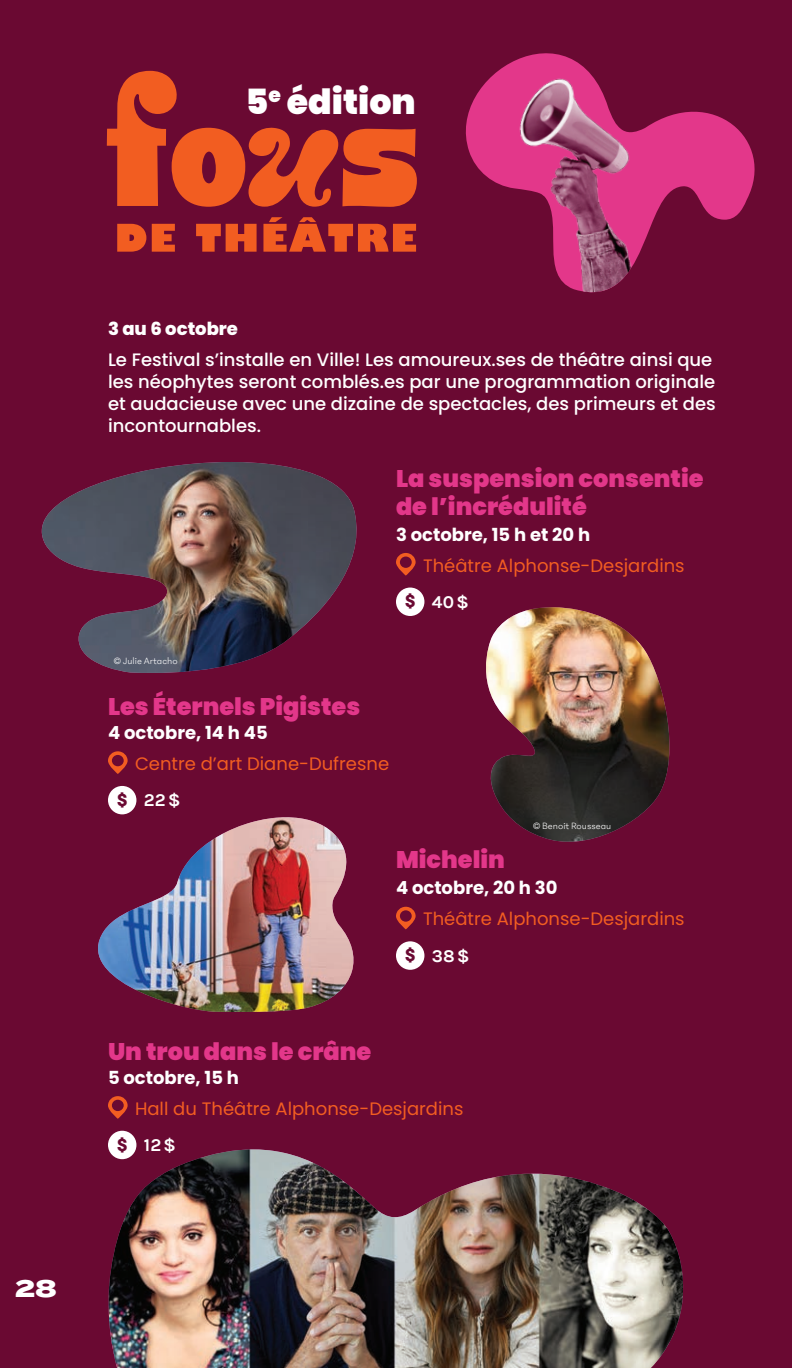
<style>
.page{position:relative;width:792px;height:1368px;background:#6a0932}
.page>*{position:absolute;margin:0;border:0;box-sizing:border-box;transform-origin:0 0}
.t1{font:900 34.8px "Poppins";color:#fff}
.t2{font:900 24px/28px "Poppins";color:#e3378a}
.t3{font:800 24px "Termina";color:#fff}
.t4{font:500 18px/22px "Poppins";color:#fff}
.t5{font:18px "Poppins";color:#f25d21}
.t6{font:700 18px "Poppins";color:#fff}
.t7{font:700 18px "Karmilla";color:#fff}
.t8{font:800 18px "Poppins";color:#fff}
.t9{font:300 10px "Phantom Sans 0.8";color:#fff}
.s1{font-family:"Phantom Sans 0.8";font-size:19.2px;color:#6a0932}
</style>
<div class="page">
<svg style="left:396px;top:553px;width:20px;height:23px"></svg>
<div style="left:396px;top:588px;width:28px;height:28px;background:#fff;border-radius:50%"></div>
<svg style="left:108px;top:751px;width:20px;height:23px"></svg>
<div style="left:108px;top:786px;width:28px;height:28px;background:#fff;border-radius:50%"></div>
<svg style="left:396px;top:907px;width:20px;height:22px"></svg>
<div style="left:396px;top:941px;width:28px;height:29px;background:#fff;border-radius:50%"></div>
<svg style="left:108px;top:1096px;width:20px;height:23px"></svg>
<svg style="left:117px;top:224px;width:29px;height:28px"></svg>
<svg style="left:152px;top:224px;width:23px;height:28px"></svg>
<svg style="left:196px;top:224px;width:61px;height:28px"></svg>
<svg style="left:263px;top:217px;width:153px;height:35px"></svg>
<svg style="left:107px;top:71px;width:310px;height:136px"></svg>
<img style="left:98px;top:817px;width:256px;height:195px">
<img style="left:41px;top:462px;width:316px;height:211px">
<img style="left:486px;top:607px;width:184px;height:235px">
<img style="left:108px;top:1149px;width:575px;height:219px">
<img style="left:465px;top:53px;width:290px;height:240px">
<h1 class="t1" style="left:246px;top:82px;width:172px">5<sup>e</sup> édition</h1>
<h2 class="t3" style="left:15px;top:1271px;width:43px">28</h2>
<p class="t8" style="left:108px;top:318px;width:132px">3 au 6 octobre</p>
<p class="t4" style="left:108px;top:348px;width:609px">Le Festival s’installe en Ville! Les amoureux.ses de théâtre ainsi que les néophytes seront comblés.es par une programmation originale et audacieuse avec une dizaine de spectacles, des primeurs et des incontournables.</p>
<h2 class="t2" style="left:396px;top:464px;width:309px">La suspension consentie de l’incrédulité</h2>
<p class="t6" style="left:396px;top:524px;width:196px">3 octobre, 15 h et 20 h</p>
<p class="t5" style="left:423px;top:555px;width:263px">Théâtre Alphonse-Desjardins</p>
<p class="t7" style="left:405px;top:591px;width:65px"><span class="s1">$</span> 40$</p>
<p class="t9" style="left:114px;top:655px;width:65px">© Julie Artacho</p>
<h2 class="t2" style="left:108px;top:693px;width:254px">Les Éternels Pigistes</h2>
<p class="t6" style="left:108px;top:722px;width:161px">4 octobre, 14 h 45</p>
<p class="t5" style="left:135px;top:753px;width:256px">Centre d’art Diane-Dufresne</p>
<p class="t7" style="left:117px;top:789px;width:65px"><span class="s1">$</span> 22$</p>
<p class="t9" style="left:533px;top:820px;width:80px">© Benoit Rousseau</p>
<h2 class="t2" style="left:396px;top:846px;width:110px">Michelin</h2>
<p class="t6" style="left:396px;top:878px;width:163px">4 octobre, 20 h 30</p>
<p class="t5" style="left:423px;top:909px;width:263px">Théâtre Alphonse-Desjardins</p>
<p class="t7" style="left:405px;top:944px;width:66px"><span class="s1">$</span> 38$</p>
<h2 class="t2" style="left:108px;top:1038px;width:265px">Un trou dans le crâne</h2>
<p class="t6" style="left:108px;top:1067px;width:133px">5 octobre, 15 h</p>
<p class="t5" style="left:135px;top:1098px;width:330px">Hall du Théâtre Alphonse-Desjardins</p>
<p class="t7" style="left:117px;top:1134px;width:60px"><span class="s1">$</span> 12$</p>
</div>
